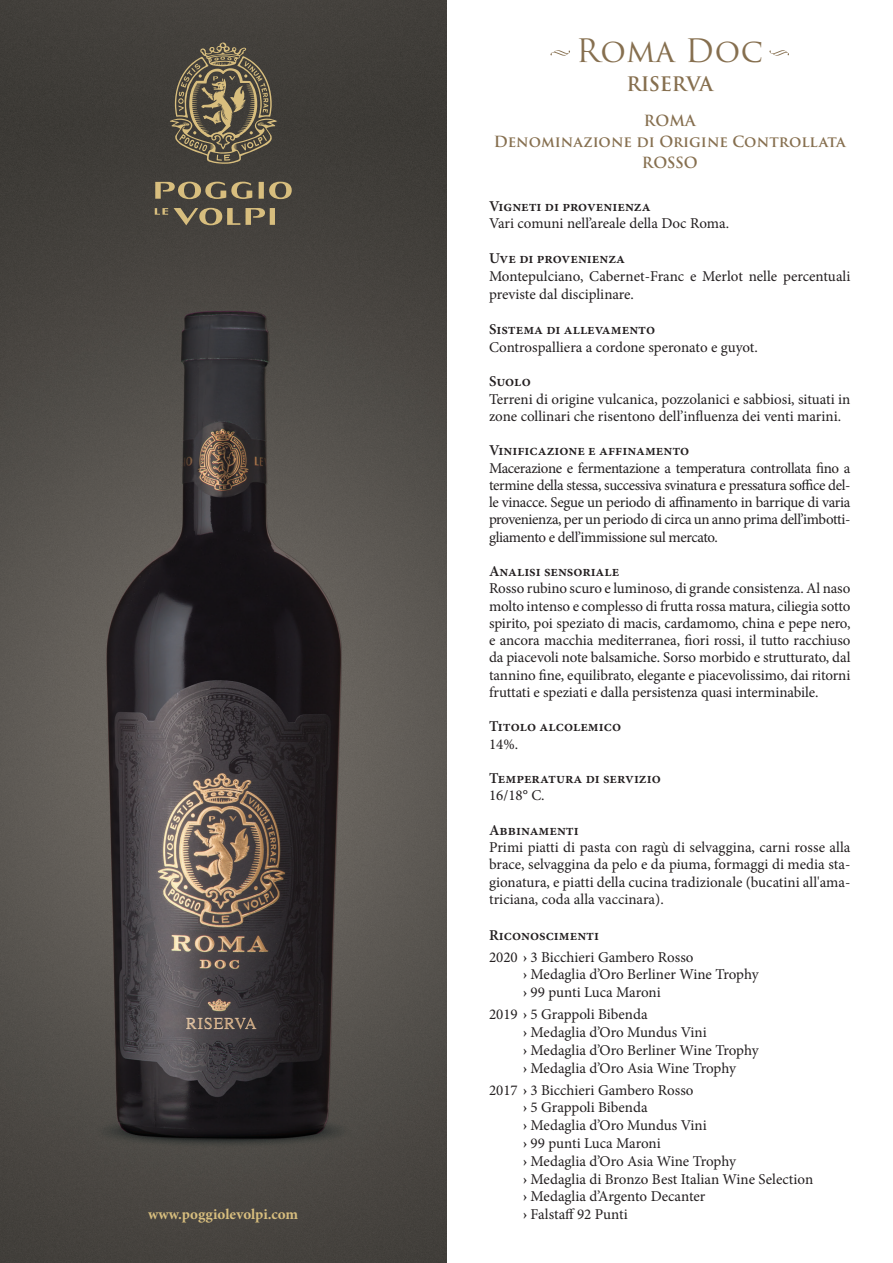
<style>
.page{position:relative;width:893px;height:1263px;background:#fff}
.page>*{position:absolute;margin:0;border:0;box-sizing:border-box;transform-origin:0 0}
.t1{font:31.5px "Trajan Pro 3";letter-spacing:.015em;color:#866f4f}
.t2{font:600 19.5px "Trajan Pro 3";letter-spacing:-.015em;color:#866f4f}
.t3{font:15px/17.2px "Minion Pro";color:#231f20;text-align:justify}
.t4{font:600 15px "Minion Pro";color:#231f20}
.t5{font:600 15px "Trajan Pro 3";color:#866f4f}
.t6{font:700 15px "Minion Pro";letter-spacing:.005em;color:#d8be7e}
.s1{font-weight:700}
</style>
<div class="page">
<img style="left:0;top:0;width:446px;height:1263px">
<svg style="left:550px;top:50px;width:20px;height:6px"></svg>
<svg style="left:769px;top:50px;width:20px;height:6px"></svg>
<svg style="left:155px;top:42px;width:137px;height:183px;background:#5e5747"></svg>
<p class="t1" style="left:576px;top:29px;width:188px">Roma Doc</p>
<p class="t2" style="left:626px;top:70px;width:88px">RISERVA</p>
<p class="t5" style="left:644px;top:110px;width:53px">ROMA</p>
<p class="t5" style="left:494px;top:131px;width:353px">Denominazione di Origine Controllata</p>
<p class="t5" style="left:642px;top:152px;width:57px">ROSSO</p>
<p class="t4" style="left:489px;top:196px;width:163px">Vigneti di provenienza</p>
<p class="t3" style="left:489px;top:215px;width:242px">Vari comuni nell’areale della Doc Roma.</p>
<p class="t4" style="left:489px;top:247px;width:138px">Uve di provenienza</p>
<p class="t3" style="left:489px;top:267px;width:363px;line-height:18px">Montepulciano, Cabernet-Franc e Merlot nelle percentuali previste dal disciplinare.</p>
<p class="t4" style="left:489px;top:319px;width:168px">Sistema di allevamento</p>
<p class="t3" style="left:489px;top:338px;width:270px">Controspalliera a cordone speronato e guyot.</p>
<p class="t4" style="left:489px;top:371px;width:43px">Suolo</p>
<p class="t3" style="left:489px;top:390px;width:363px">Terreni di origine vulcanica, pozzolanici e sabbiosi, situati in zone collinari che risentono dell’influenza dei venti marini.</p>
<p class="t4" style="left:489px;top:440px;width:202px">Vinificazione e affinamento</p>
<p class="t3" style="left:489px;top:459px;width:363px">Macerazione e fermentazione a temperatura controllata fino a termine della stessa, successiva svinatura e pressatura soffice del&shy;le vinacce. Segue un periodo di affinamento in barrique di varia provenienza, per un periodo di circa un anno prima dell’imbotti&shy;gliamento e dell’immissione sul mercato.</p>
<p class="t4" style="left:489px;top:561px;width:132px">Analisi sensoriale</p>
<p class="t3" style="left:489px;top:580px;width:363px">Rosso rubino scuro e luminoso, di grande consistenza. Al naso molto intenso e complesso di frutta rossa matura, ciliegia sotto spirito, poi speziato di macis, cardamomo, china e pepe nero, e ancora macchia mediterranea, fiori rossi, il tutto racchiuso da piacevoli note balsamiche. Sorso morbido e strutturato, dal tannino fine, equilibrato, elegante e piacevolissimo, dai ritorni fruttati e speziati e dalla persistenza quasi interminabile.</p>
<p class="t4" style="left:489px;top:716px;width:134px">Titolo alcolemico</p>
<p class="t3" style="left:489px;top:735px;width:31px">14%.</p>
<p class="t4" style="left:489px;top:768px;width:173px">Temperatura di servizio</p>
<p class="t3" style="left:489px;top:787px;width:57px">16/18° C.</p>
<p class="t4" style="left:489px;top:820px;width:91px">Abbinamenti</p>
<p class="t3" style="left:489px;top:839px;width:363px">Primi piatti di pasta con ragù di selvaggina, carni rosse alla brace, selvaggina da pelo e da piuma, formaggi di media sta&shy;gionatura, e piatti della cucina tradizionale (bucatini all'ama&shy;triciana, coda alla vaccinara).</p>
<p class="t4" style="left:489px;top:924px;width:112px">Riconoscimenti</p>
<p class="t3" style="left:489px;top:948px;width:206px">2020 <span class="s1">›</span> 3 Bicchieri Gambero Rosso</p>
<p class="t3" style="left:523px;top:966px;width:237px"><span class="s1">›</span> Medaglia d’Oro Berliner Wine Trophy</p>
<p class="t3" style="left:523px;top:984px;width:139px"><span class="s1">›</span> 99 punti Luca Maroni</p>
<p class="t3" style="left:489px;top:1006px;width:160px">2019 <span class="s1">›</span> 5 Grappoli Bibenda</p>
<p class="t3" style="left:523px;top:1023px;width:185px"><span class="s1">›</span> Medaglia d’Oro Mundus Vini</p>
<p class="t3" style="left:523px;top:1041px;width:237px"><span class="s1">›</span> Medaglia d’Oro Berliner Wine Trophy</p>
<p class="t3" style="left:523px;top:1059px;width:214px"><span class="s1">›</span> Medaglia d’Oro Asia Wine Trophy</p>
<p class="t3" style="left:489px;top:1081px;width:206px">2017 <span class="s1">›</span> 3 Bicchieri Gambero Rosso</p>
<p class="t3" style="left:523px;top:1099px;width:126px"><span class="s1">›</span> 5 Grappoli Bibenda</p>
<p class="t3" style="left:523px;top:1117px;width:185px"><span class="s1">›</span> Medaglia d’Oro Mundus Vini</p>
<p class="t3" style="left:523px;top:1134px;width:139px"><span class="s1">›</span> 99 punti Luca Maroni</p>
<p class="t3" style="left:523px;top:1152px;width:214px"><span class="s1">›</span> Medaglia d’Oro Asia Wine Trophy</p>
<p class="t3" style="left:523px;top:1170px;width:292px"><span class="s1">›</span> Medaglia di Bronzo Best Italian Wine Selection</p>
<p class="t3" style="left:523px;top:1188px;width:184px"><span class="s1">›</span> Medaglia d’Argento Decanter</p>
<p class="t6" style="left:148px;top:1203px;width:152px">www.poggiolevolpi.com</p>
<p class="t3" style="left:523px;top:1205px;width:106px"><span class="s1">›</span> Falstaff 92 Punti</p>
</div>
